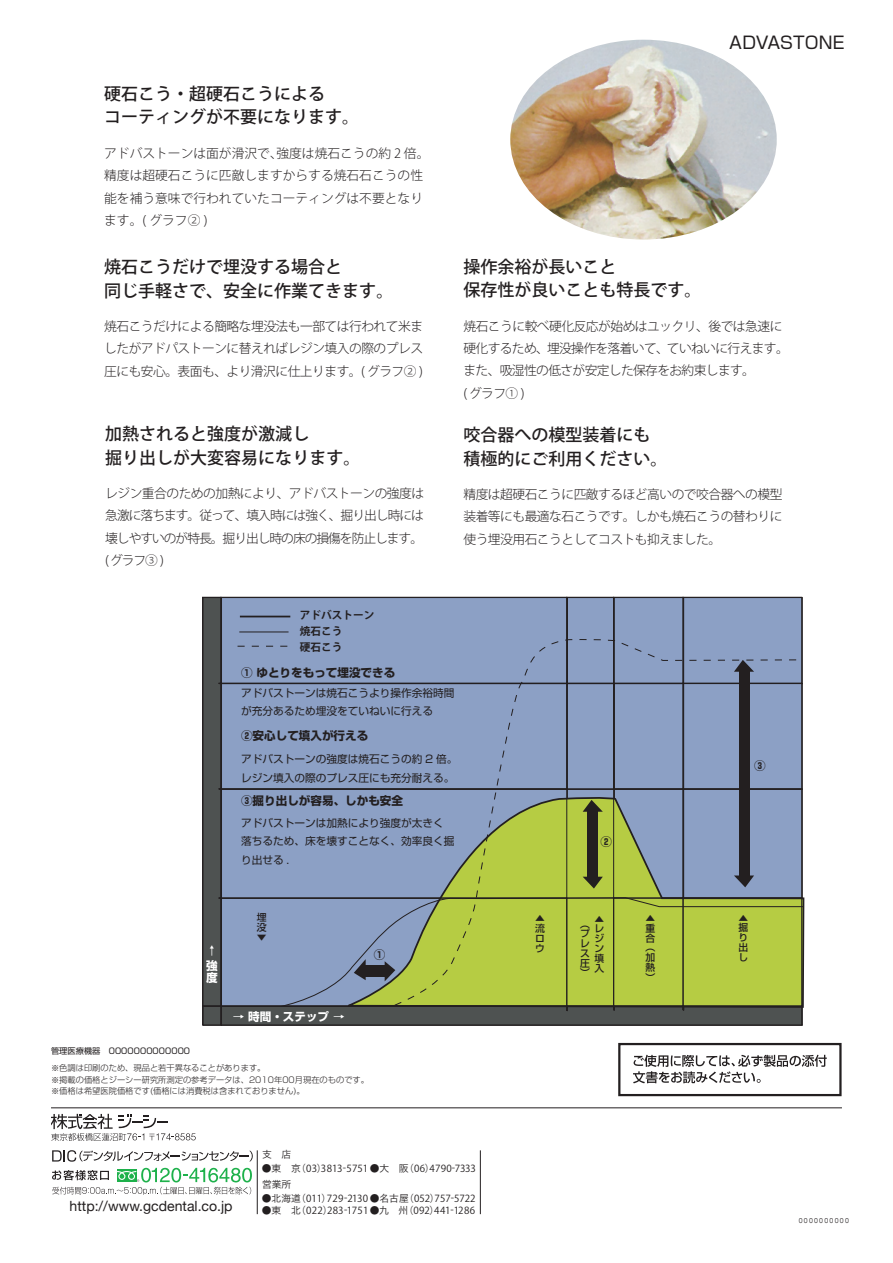
<style>
.page{position:relative;width:893px;height:1263px;background:#fff}
.page>*{position:absolute;margin:0;border:0;box-sizing:border-box;transform-origin:0 0}
.t1{font:500 16.95px/23.4px "Koz Go Std";color:#231f20}
.t2{font:16.95px "Shin Go Pro";color:#231f20}
.t3{font:14.1px "Helvetica Neue";color:#231f20}
.t4{font:300 12.75px/22.4px "Koz Go Std";letter-spacing:-.04em;color:#231f20;text-align:justify}
.t5{font:300 12.75px/22.4px "Koz Go Std";color:#231f20}
.t6{font:700 11.55px "Shin Go Pro";color:#231f20}
.t7{font:700 11.55px/11.6px "Shin Go Pro";color:#fff}
.t8{font:10.65px/18.8px "Shin Go Pro";color:#231f20}
.t9{font:700 10.65px/16px "Koz Go Pro";color:#231f20}
.t10{font:9.75px "Koz Go Pro";color:#231f20}
.t11{font:500 9.75px/9.8px "Shin Go Pro";color:#231f20;text-align:justify}
.t12{font:9.75px "Koz Go Pro";letter-spacing:.02em;color:#231f20}
.t13{font:9.75px "Hira Kaku Pro W3";color:#231f20}
.t14{font:8.55px "Courier";color:#231f20}
.t15{font:300 8.25px/11.2px "Shin Go";color:#231f20}
.t16{font:8.25px "Shin Go";color:#231f20}
.s1{font-family:"Hira Kaku Pro W3"}
</style>
<div class="page">
<div style="left:618px;top:1043px;width:224px;height:53px;border:2px solid #231f20"></div>
<svg style="left:633px;top:1055px;width:194px;height:28px"></svg>
<hr style="left:51px;top:1107px;width:791px;height:1px;background:#231f20">
<svg style="left:51px;top:1114px;width:145px;height:27px"></svg>
<hr style="left:480px;top:1150px;width:1px;height:64px;background:#231f20">
<hr style="left:257px;top:1150px;width:1px;height:64px;background:#231f20">
<svg style="left:52px;top:1150px;width:201px;height:12px"></svg>
<svg style="left:52px;top:1168px;width:200px;height:27px"></svg>
<svg style="left:202px;top:596px;width:601px;height:430px;background:#8b9d98"></svg>
<div style="left:364px;top:965px;width:22px;height:11px;background:#231f20"></div>
<div style="left:588px;top:810px;width:10px;height:69px;background:#231f20"></div>
<img style="left:510px;top:40px;width:267px;height:200px">
<h1 class="t1" style="left:104px;top:83px;width:257px">硬石こう・超硬石こうによる<br>コーティングが不要になります。</h1>
<p class="t5" style="left:104px;top:142px;width:320px">アドバストーンは面が滑沢で、<br>精度は超硬石こうに匹敵しますからする焼石石こうの性能を補う意味で行われていたコーティングは不要となります。( グラフ2 (</p>
<p class="t5" style="left:276px;top:142px;width:155px">強度は焼石こうの約 2 倍。</p>
<h1 class="t1" style="left:104px;top:256px;width:291px">焼石こうだけで埋没する場合と<br>同じ手軽さで、安全に作業てきます。</h1>
<p class="t4" style="left:104px;top:315px;width:320px">焼石こうだけによる簡略な埋没法も一部ては行われて米ましたがアドパストーンに替えればレジン填入の際のプレス圧にも安心。表面も、より滑沢に仕上ります。( グラフ2 (</p>
<h1 class="t1" style="left:105px;top:423px;width:257px">加熱されると強度が激減し<br>掘り出しが大変容易になります。</h1>
<p class="t4" style="left:105px;top:482px;width:320px">レジン重合のための加熱により、アドバストーンの強度は急激に落ちます。従って、填入時には強く、掘り出し時には壊しやすいのが特長。掘り出し時の床の損傷を防止します。( グラフ3 (</p>
<h1 class="t2" style="left:729px;top:29px;width:117px">ADVASTONE</h1>
<h1 class="t1" style="left:463px;top:256px;width:240px">操作余裕が長いこと<br>保存性が良いことも特長です。</h1>
<p class="t4" style="left:667px;top:315px;width:123px;text-indent:-203px">焼石こうに較べ硬化反応が始めはユックリ、後では急速にていねいに行えます。</p>
<p class="t4" style="left:547px;top:337px;width:123px">埋没操作を落着いて、</p>
<p class="t4" style="left:463px;top:337px;width:293px;text-align:left">硬化するため、<br>また、吸湿性の低さが安定した保存をお約束します。( グラフ1 (</p>
<h1 class="t1" style="left:463px;top:424px;width:206px">咬合器への模型装着にも積極的にご利用ください。</h1>
<p class="t4" style="left:463px;top:483px;width:320px">精度は超硬石こうに匹敵するほど高いので咬合器への模型装着等にも最適な石こうです。しかも焼石こうの替わりに使う埋没用石こうとしてコストも抑えました。</p>
<p class="t9" style="left:300px;top:607px;width:76px">アドバストーン焼石こう<br>硬石こう</p>
<p class="t6" style="left:241px;top:664px;width:156px">① ゆとりをもって埋没できる</p>
<p class="t8" style="left:241px;top:682px;width:215px">アドバストーンは焼石こうより操作余裕時間が充分あるため埋没をていねいに行える</p>
<p class="t6" style="left:241px;top:726px;width:129px">②安心して填入が行える</p>
<p class="t8" style="left:241px;top:749px;width:218px">アドバストーンの強度は焼石こうの約 2 倍。レジン填入の際のプレス圧にも充分耐える。</p>
<p class="t6" style="left:241px;top:791px;width:163px">③掘り出しが容易、しかも安全</p>
<p class="t8" style="left:241px;top:812px;width:215px">アドバストーンは加熱により強度が太きく落ちるため、床を壊すことなく、効率良く掘り出せる .</p>
<p class="t6" style="left:601px;top:832px;width:13px">2</p>
<p class="t6" style="left:754px;top:757px;width:13px">3</p>
<p class="t7" style="left:206px;top:943px;width:9px">↑</p>
<p class="t7" style="left:206px;top:959px;width:13px">強度</p>
<p class="t11" style="left:257px;top:911px;width:11px">埋没</p>
<p class="t11" style="left:257px;top:931px;width:11px">▼</p>
<p class="t6" style="left:374px;top:945px;width:13px">1</p>
<p class="t16" style="left:51px;top:1046px;width:51px">管理医療機器</p>
<p class="t16" style="left:109px;top:1046px;width:83px">0000000000000</p>
<p class="t7" style="left:233px;top:1009px;width:113px">→ 時間・ステップ →</p>
<p class="t15" style="left:51px;top:1062px;width:320px">※色調は印刷のため、現品と若干異なることがあります。<br>※掲載の価格とジーシー研究所測定の参考データは、2010年00月現在のものです。※価格は希望医院価格です(価格には消費税は含まれておりません。(</p>
<p class="t11" style="left:535px;top:913px;width:11px">▲</p>
<p class="t11" style="left:535px;top:922px;width:11px">流ロウ</p>
<p class="t11" style="left:594px;top:913px;width:11px">▲</p>
<p class="t11" style="left:594px;top:923px;width:11px">レジン填入</p>
<p class="t11" style="left:580px;top:918px;width:11px">（</p>
<p class="t11" style="left:580px;top:927px;width:11px">プレス圧</p>
<p class="t11" style="left:580px;top:967px;width:11px">(</p>
<p class="t11" style="left:645px;top:912px;width:11px">▲</p>
<p class="t11" style="left:645px;top:922px;width:11px">重合</p>
<p class="t11" style="left:645px;top:942px;width:11px">（</p>
<p class="t11" style="left:645px;top:951px;width:11px">加熱</p>
<p class="t11" style="left:645px;top:971px;width:11px">(</p>
<p class="t11" style="left:738px;top:912px;width:11px">▲</p>
<p class="t11" style="left:738px;top:921px;width:11px">掘り出し</p>
<p class="t13" style="left:262px;top:1146px;width:31px">支　店</p>
<p class="t10" style="left:262px;top:1162px;width:174px"><span class="s1">●東　</span>（<span class="s1">京</span> 03 3813-5751 <span class="s1">●大　</span> )<span class="s1">阪</span> 06(</p>
<p class="t10" style="left:317px;top:1162px;width:11px">）</p>
<p class="t10" style="left:430px;top:1162px;width:48px">4790-7333</p>
<p class="t3" style="left:70px;top:1197px;width:165px">http://www.gcdental.co j p.</p>
<p class="t13" style="left:262px;top:1176px;width:31px">営業所</p>
<p class="t10" style="left:327px;top:1192px;width:84px">729-2130 <span class="s1">●名古屋</span></p>
<p class="t10" style="left:296px;top:1192px;width:37px">（011）</p>
<p class="t10" style="left:404px;top:1192px;width:37px">)052(</p>
<p class="t13" style="left:262px;top:1189px;width:40px">●北海道</p>
<p class="t10" style="left:435px;top:1192px;width:42px">757-5722</p>
<p class="t12" style="left:262px;top:1204px;width:179px"><span class="s1">●東　</span>（<span class="s1">北</span> 022 283-1751<span class="s1">●九　</span> )<span class="s1">州</span> 092(</p>
<p class="t10" style="left:323px;top:1204px;width:11px">）</p>
<p class="t10" style="left:434px;top:1204px;width:42px">441-1286</p>
<p class="t14" style="left:798px;top:1216px;width:53px">0000000000</p>
</div>
